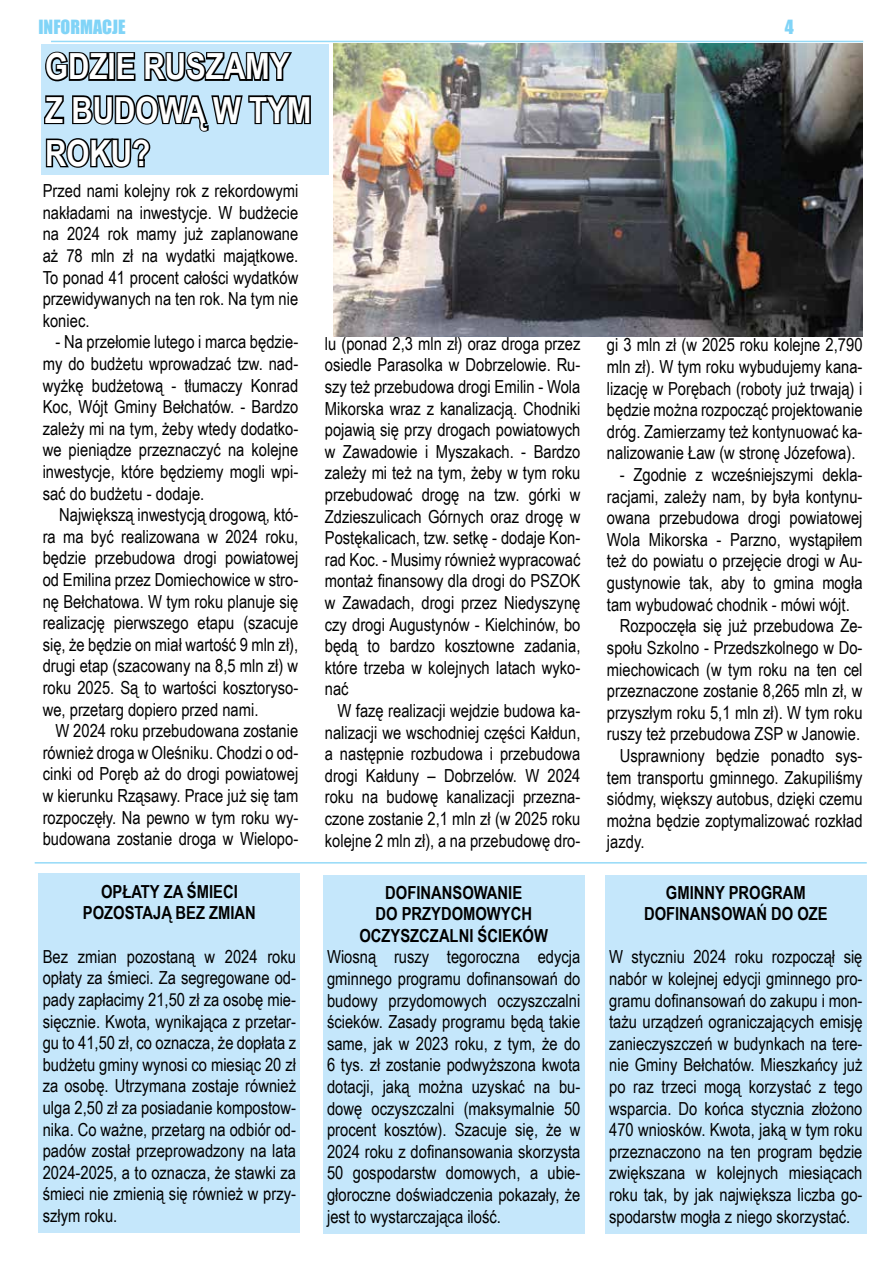
<style>
.page{position:relative;width:893px;height:1263px;background:#fff}
.page>*{position:absolute;margin:0;border:0;box-sizing:border-box;transform-origin:0 0}
.t1{font:700 36px/43.2px "Arial Narrow";color:#fff}
.t2{font:18px/21.6px "Arial Narrow";color:#000;text-align:justify}
.t3{font:700 18px/21.6px "Arial Narrow";color:#000;text-align:center}
.t4{font:18px "Impact";color:#81d4f7}
</style>
<div class="page">
<hr style="left:35px;top:862px;width:832px;height:1px;background:#94daf8">
<div style="left:41px;top:44px;width:287px;height:131px;background:#c5e7fb"></div>
<svg style="left:44px;top:40px;width:268px;height:128px"></svg>
<hr style="left:51px;top:41px;width:812px;height:1px;background:#94daf8">
<div style="left:38px;top:874px;width:262px;height:359px;background:#c5e7fb"></div>
<div style="left:323px;top:875px;width:262px;height:358px;background:#c5e7fb"></div>
<div style="left:605px;top:875px;width:262px;height:358px;background:#c5e7fb"></div>
<img style="left:333px;top:43px;width:530px;height:293px">
<p class="t4" style="left:38px;top:13px;width:89px">INFORMACJE</p>
<p class="t4" style="left:785px;top:13px;width:10px">4</p>
<h1 class="t1" style="left:45px;top:43px;width:264px">GDZIE RUSZAMY<br>Z BUDOWĄ W TYM<br>ROKU?</h1>
<p class="t2" style="left:43px;top:179px;width:257px">Przed nami kolejny rok z rekordowymi nakładami na inwestycje. W budżecie na 2024 rok mamy już zaplanowane aż 78 mln zł na wydatki majątkowe.<br>To ponad 41 procent całości wydatków przewidywanych na ten rok. Na tym nie koniec.</p>
<p class="t2" style="left:43px;top:331px;width:257px;text-indent:13px">- Na przełomie lutego i marca będzie&shy;my do budżetu wprowadzać tzw. nad&shy;wyżkę budżetową - tłumaczy Konrad Koc, Wójt Gminy Bełchatów. - Bardzo zależy mi na tym, żeby wtedy dodatko&shy;we pieniądze przeznaczyć na kolejne inwestycje, które będziemy mogli wpi&shy;sać do budżetu - dodaje.</p>
<p class="t2" style="left:43px;top:503px;width:257px;text-indent:16px">Największą inwestycją drogową, któ&shy;ra ma być realizowana w 2024 roku, będzie przebudowa drogi powiatowej od Emilina przez Domiechowice w stro&shy;nę Bełchatowa. W tym roku planuje się realizację pierwszego etapu (szacuje się, że będzie on miał wartość 9 mln zł), drugi etap (szacowany na 8,5 mln zł) w roku 2025. Są to wartości kosztoryso&shy;we, przetarg dopiero przed nami.</p>
<p class="t2" style="left:43px;top:719px;width:257px;text-indent:13px">W 2024 roku przebudowana zostanie również droga w Oleśniku. Chodzi o od&shy;cinki od Poręb aż do drogi powiatowej w kierunku Rząsawy. Prace już się tam rozpoczęły. Na pewno w tym roku wy&shy;budowana zostanie droga w Wielopo-</p>
<p class="t3" style="left:83px;top:880px;width:175px">OPŁATY ZA ŚMI ECI<br>POZOSTAJĄ BEZ ZMIAN</p>
<p class="t2" style="left:43px;top:945px;width:255px">Bez zmian pozostaną w 2024 roku opłaty za śmieci. Za segregowane od&shy;pady zapłacimy 21,50 zł za osobę mie&shy;sięcznie. Kwota, wynikająca z przetar&shy;gu to 41,50 zł, co oznacza, że dopłata z budżetu gminy wynosi co miesiąc 20 zł za osobę. Utrzymana zostaje również ulga 2,50 zł za posiadanie kompostow&shy;nika. Co ważne, przetarg na odbiór od&shy;padów został przeprowadzony na lata 2024-2025, a to oznacza, że stawki za śmieci nie zmienią się również w przy&shy;szłym roku.</p>
<p class="t2" style="left:325px;top:332px;width:257px">lu (ponad 2,3 mln zł) oraz droga przez osiedle Parasolka w Dobrzelowie. Ru&shy;szy też przebudowa drogi Emilin - Wola Mikorska wraz z kanalizacją. Chodniki pojawią się przy drogach powiatowych w Zawadowie i Myszakach. - Bardzo zależy mi też na tym, żeby w tym roku przebudować drogę na tzw. górki w Zdzieszulicach Górnych oraz drogę w Postękalicach, tzw. setkę - dodaje Kon&shy;rad Koc. - Musimy również wypracować montaż finansowy dla drogi do PSZOK w Zawadach, drogi przez Niedyszynę czy drogi Augustynów - Kielchinów, bo będą to bardzo kosztowne zadania, które trzeba w kolejnych latach wyko&shy;nać</p>
<p class="t2" style="left:325px;top:699px;width:257px;text-indent:13px">W fazę realizacji wejdzie budowa ka&shy;nalizacji we wschodniej części Kałdun, a następnie rozbudowa i przebudowa drogi Kałduny – Dobrzelów. W 2024 roku na budowę kanalizacji przezna&shy;czone zostanie 2,1 mln zł (w 2025 roku kolejne 2 mln zł), a na przebudowę dro-</p>
<p class="t3" style="left:359px;top:881px;width:188px">DOFI NANSOWANIE<br>DO PRZYDOMOWYCH<br>OCZYSZCZALNI ŚCIEKÓW</p>
<p class="t2" style="left:327px;top:946px;width:255px">Wiosną ruszy tegoroczna edycja gminnego programu dofinansowań do budowy przydomowych oczyszczalni ścieków. Zasady programu będą takie same, jak w 2023 roku, z tym, że do 6 tys. zł zostanie podwyższona kwota dotacji, jaką można uzyskać na bu&shy;dowę oczyszczalni (maksymalnie 50 procent kosztów). Szacuje się, że w 2024 roku z dofinansowania skorzysta 50 gospodarstw domowych, a ubie&shy;głoroczne doświadczenia pokazały, że jest to wystarczająca ilość.</p>
<p class="t2" style="left:607px;top:334px;width:257px">gi 3 mln zł (w 2025 roku kolejne 2,790 mln zł). W tym roku wybudujemy kana&shy;lizację w Porębach (roboty już trwają) i będzie można rozpocząć projektowanie dróg. Zamierzamy też kontynuować ka&shy;nalizowanie Ław (w stronę Józefowa).</p>
<p class="t2" style="left:620px;top:463px;width:244px">- Zgodnie z wcześniejszymi dekla-</p>
<p class="t2" style="left:607px;top:485px;width:257px">racjami, zależy nam, by była kontynu-</p>
<p class="t2" style="left:607px;top:506px;width:257px">owana przebudowa drogi powiatowej</p>
<p class="t2" style="left:607px;top:528px;width:257px">Wola Mikorska - Parzno, wystąpiłem</p>
<p class="t2" style="left:607px;top:550px;width:257px">też do powiatu o przejęcie drogi w Au-</p>
<p class="t2" style="left:607px;top:571px;width:257px">gustynowie tak, aby to gmina mogła</p>
<p class="t2" style="left:607px;top:593px;width:244px">tam wybudować chodnik - mówi wójt.</p>
<p class="t2" style="left:620px;top:614px;width:244px">Rozpoczęła się już przebudowa Ze-</p>
<p class="t2" style="left:607px;top:636px;width:257px">społu Szkolno - Przedszkolnego w Do-</p>
<p class="t2" style="left:607px;top:658px;width:257px">miechowicach (w tym roku na ten cel</p>
<p class="t2" style="left:607px;top:679px;width:257px">przeznaczone zostanie 8,265 mln zł, w</p>
<p class="t2" style="left:607px;top:701px;width:257px">przyszłym roku 5,1 mln zł). W tym roku</p>
<p class="t2" style="left:607px;top:722px;width:255px">ruszy też przebudowa ZSP w Janowie.</p>
<p class="t2" style="left:620px;top:744px;width:244px">Usprawniony będzie ponadto sys-</p>
<p class="t2" style="left:607px;top:766px;width:257px">tem transportu gminnego. Zakupiliśmy</p>
<p class="t2" style="left:607px;top:787px;width:257px">siódmy, większy autobus, dzięki czemu</p>
<p class="t2" style="left:607px;top:809px;width:257px">można będzie zoptymalizować rozkład</p>
<p class="t2" style="left:607px;top:830px;width:39px">jazdy.</p>
<p class="t3" style="left:644px;top:881px;width:185px">GMI NNY PROGRAM<br>DOFI NANSOWAŃ DO OZE</p>
<p class="t2" style="left:609px;top:946px;width:255px">W styczniu 2024 roku rozpoczął się nabór w kolejnej edycji gminnego pro&shy;gramu dofinansowań do zakupu i mon&shy;tażu urządzeń ograniczających emisję zanieczyszczeń w budynkach na tere&shy;nie Gminy Bełchatów. Mieszkańcy już po raz trzeci mogą korzystać z tego wsparcia. Do końca stycznia złożono 470 wniosków. Kwota, jaką w tym roku przeznaczono na ten program będzie zwiększana w kolejnych miesiącach roku tak, by jak największa liczba go&shy;spodarstw mogła z niego skorzystać.</p>
</div>
